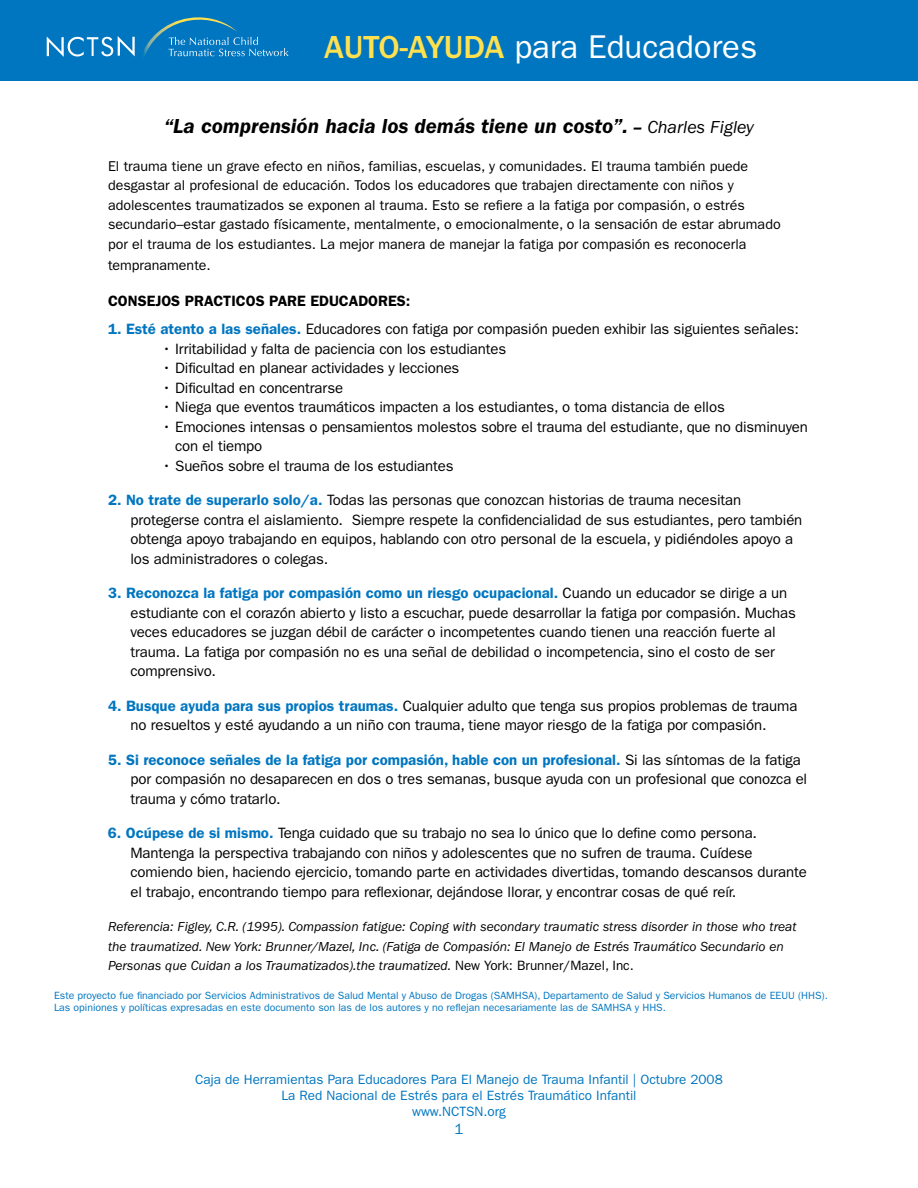
<style>
.page{position:relative;width:918px;height:1188px;background:#fff}
.page>*{position:absolute;margin:0;border:0;box-sizing:border-box;transform-origin:0 0}
.t1{font:33px "ITC Franklin Gothic Std";color:#fff}
.t2{font:italic 600 21px "ITC Franklin Gothic Std";color:#000}
.t3{font:15px/19.5px "ITC Franklin Gothic Std";letter-spacing:-.01em;color:#000}
.t4{font:600 15px "ITC Franklin Gothic Std";color:#000}
.t5{font:15px "ITC Franklin Gothic Std";color:#0076c0}
.t6{font:14.25px/19.5px "ITC Franklin Gothic Std";color:#000}
.t7{font:italic 13.5px/19.5px "ITC Franklin Gothic Std";color:#000}
.t8{font:13.5px/16.2px "ITC Franklin Gothic Std";color:#0076c0;text-align:center}
.t9{font:10.5px/12.6px "ITC Franklin Gothic Std";color:#0076c0}
.s1{font-weight:500;color:#ffe14f}
.s2{font-size:18px}
.s3{font-weight:400;font-size:18px}
.s4{font-weight:600;color:#0076c0}
.s5{font-style:normal}
</style>
<div class="page">
<div style="left:0;top:0;width:918px;height:81px;background:#0076c0"></div>
<svg style="left:47px;top:17px;width:242px;height:40px"></svg>
<h1 class="t1" style="left:324px;top:27px;width:435px"><span class="s1">AUTO-AYUDA</span> para Educadores</h1>
<h2 class="t2" style="left:164px;top:114px;width:591px">“La comprensión hacia los demás tiene un costo”. <span class="s2">–</span> <span class="s3">Charles Figley</span></h2>
<p class="t6" style="left:108px;top:156px;width:674px">El trauma tiene un grave efecto en niños, familias, escuelas, y comunidades. El trauma también puede desgastar al profesional de educación. Todos los educadores que trabajen directamente con niños y adolescentes traumatizados se exponen al trauma. Esto se refiere a la fatiga por compasión, o estrés secundario–estar gastado físicamente, mentalmente, o emocionalmente, o la sensación de estar abrumado por el trauma de los estudiantes. La mejor manera de manejar la fatiga por compasión es reconocerla</p>
<p class="t6" style="left:108px;top:255px;width:104px">tempranamente.</p>
<p class="t4" style="left:108px;top:292px;width:304px">CONSEJOS PRACTICOS PARE EDUCADORES:</p>
<p class="t3" style="left:108px;top:319px;width:693px"><span class="s4">1. Esté atento a las señales.</span> Educadores con fatiga por compasión pueden exhibir las siguientes señales:</p>
<p class="t3" style="left:162px;top:339px;width:346px">• Irritabilidad y falta de paciencia con los estudiantes</p>
<p class="t3" style="left:162px;top:358px;width:299px">• Dificultad en planear actividades y lecciones</p>
<p class="t3" style="left:162px;top:378px;width:183px">• Dificultad en concentrarse</p>
<p class="t3" style="left:162px;top:397px;width:564px">• Niega que eventos traumáticos impacten a los estudiantes, o toma distancia de ellos</p>
<p class="t3" style="left:175px;top:417px;width:634px;text-indent:-13px">• Emociones intensas o pensamientos molestos sobre el trauma del estudiante, que no disminuyen con el tiempo</p>
<p class="t3" style="left:162px;top:456px;width:293px">• Sueños sobre el trauma de los estudiantes</p>
<p class="t3" style="left:131px;top:490px;width:673px;text-indent:-22px"><span class="s4">2. No trate de superarlo solo/a.</span> Todas las personas que conozcan historias de trauma necesitan protegerse contra el aislamiento. Siempre respete la confidencialidad de sus estudiantes, pero también obtenga apoyo trabajando en equipos, hablando con otro personal de la escuela, y pidiéndoles apoyo a los administradores o colegas.</p>
<p class="t3" style="left:131px;top:583px;width:667px;text-indent:-22px"><span class="s4">3. Reconozca la fatiga por compasión como un riesgo ocupacional.</span> Cuando un educador se dirige a un estudiante con el corazón abierto y listo a escuchar, puede desarrollar la fatiga por compasión. Muchas veces educadores se juzgan débil de carácter o incompetentes cuando tienen una reacción fuerte al trauma. La fatiga por compasión no es una señal de debilidad o incompetencia, sino el costo de ser comprensivo.</p>
<p class="t3" style="left:108px;top:696px;width:691px;text-align:center"><span class="s4">4. Busque ayuda para sus propios traumas.</span> Cualquier adulto que tenga sus propios problemas de trauma no resueltos y esté ayudando a un niño con trauma, tiene mayor riesgo de la fatiga por compasión.</p>
<p class="t3" style="left:130px;top:750px;width:678px;text-indent:-22px"><span class="s4">5. Si reconoce señales de la fatiga por compasión, hable con un profesional.</span> Si las síntomas de la fatiga por compasión no desaparecen en dos o tres semanas, busque ayuda con un profesional que conozca el trauma y cómo tratarlo.</p>
<p class="t3" style="left:130px;top:823px;width:678px;text-indent:-22px"><span class="s4">6. Ocúpese de si mismo.</span> Tenga cuidado que su trabajo no sea lo único que lo define como persona.<br>Mantenga la perspectiva trabajando con niños y adolescentes que no sufren de trauma. Cuídese comiendo bien, haciendo ejercicio, tomando parte en actividades divertidas, tomando descansos durante el trabajo, encontrando tiempo para reflexionar, dejándose llorar, y encontrar cosas de qué reír.</p>
<p class="t7" style="left:108px;top:917px;width:690px">Referencia: Figley, C.R. (1995). Compassion fatigue: Coping with secondary traumatic stress disorder in those who treat the traumatized. New York: Brunner/Mazel, Inc. (Fatiga de Compasión: El Manejo de Estrés Traumático Secundario en<br>Personas que Cuidan a los Traumatizados).the traumatized. <span class="s5">New York: Brunner/Mazel, Inc.</span></p>
<p class="t9" style="left:54px;top:989px;width:775px">Este proyecto fue financiado por Servicios Administrativos de Salud Mental y Abuso de Drogas (SAMHSA), Departamento de Salud y Servicios Humanos de EEUU (HHS).<br>Las opiniones y políticas expresadas en este documento son las de los autores y no reflejan necesariamente las de SAMHSA y HHS.</p>
<p class="t8" style="left:195px;top:1071px;width:529px">Caja de Herramientas Para Educadores Para El Manejo de Trauma Infantil | Octubre 2008<br>La Red Nacional de Estrés para el Estrés Traumático Infantil<br>www.NCTSN.org</p>
<p class="t5" style="left:455px;top:1120px;width:10px">1</p>
</div>
